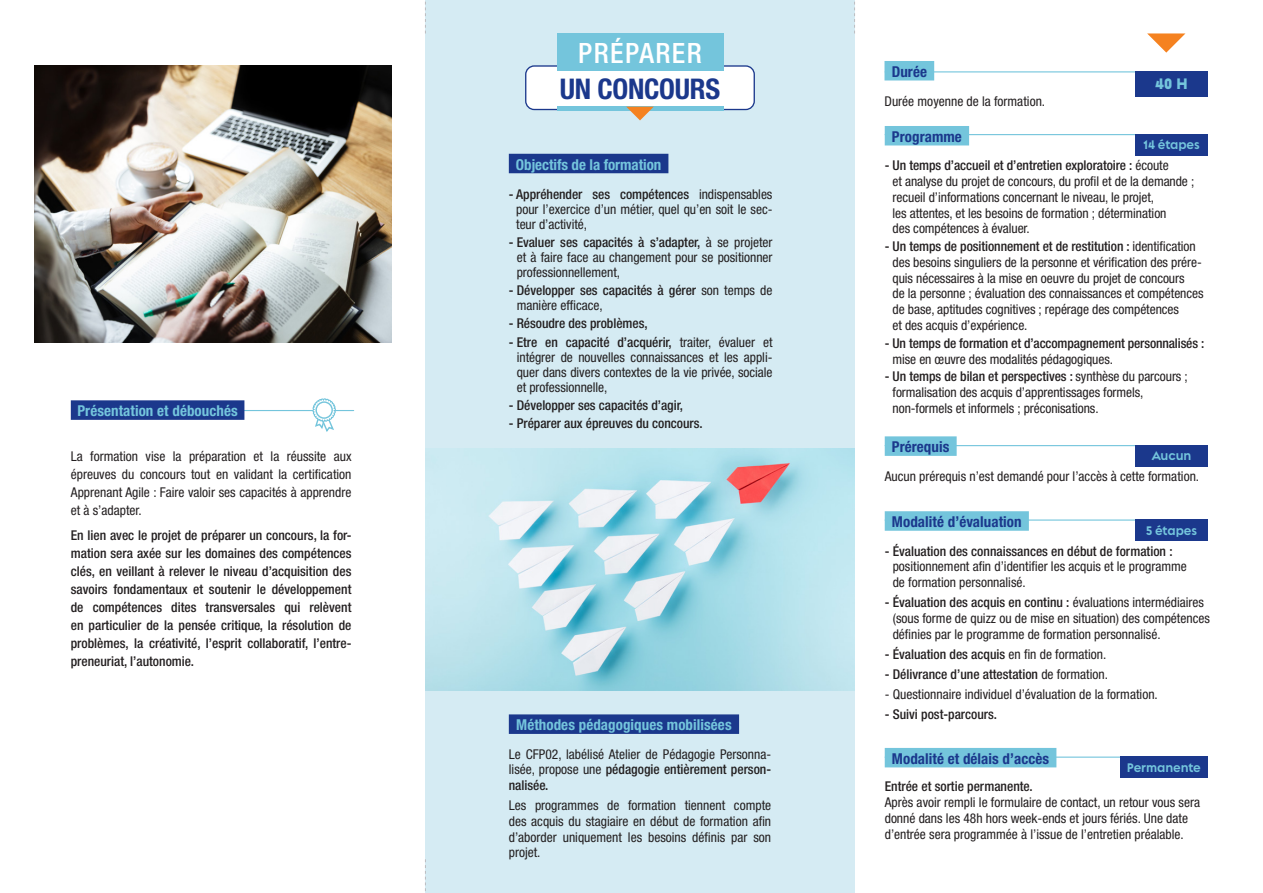
<style>
.page{position:relative;width:1263px;height:893px;background:#fff}
.page>*{position:absolute;margin:0;border:0;box-sizing:border-box;transform-origin:0 0}
.t1{font:700 condensed 28.5px "Helvetica Neue";letter-spacing:-.01em;color:#1b388c}
.t2{font:500 condensed 28.05px "Helvetica Neue";letter-spacing:.05em;color:#fff}
.t3{font:800 16.5px "Regulator Nova";color:#74c5dc;scale:.9 1}
.t4{font:700 condensed 15px "Helvetica Neue";letter-spacing:.005em;color:#74c5dc}
.t5{font:700 condensed 15px "Helvetica Neue";letter-spacing:.005em;color:#1b388c}
.t6{font:condensed 13.5px/15.8px "Helvetica Neue";letter-spacing:-.005em;color:#231f20;text-align:justify}
.t7{font:500 condensed 13.5px/18px "Helvetica Neue";letter-spacing:-.005em;color:#231f20}
.t8{font:700 13.5px "Regulator Nova";letter-spacing:-.01em;color:#74c5dc;scale:.9 1}
.s1{font-weight:500}
.s2{font-weight:400}
</style>
<div class="page">
<div style="left:426px;top:0;width:429px;height:893px;background:#d5ebf3"></div>
<img style="left:34px;top:65px;width:357px;height:278px">
<img style="left:425px;top:449px;width:430px;height:242px">
<hr style="left:73px;top:410px;width:281px;height:1px;background:#74c5dc">
<div style="left:71px;top:400px;width:173px;height:20px;background:#1b388c"></div>
<hr style="left:885px;top:71px;width:322px;height:1px;background:#74c5dc">
<div style="left:884px;top:61px;width:50px;height:19px;background:#74c5dc"></div>
<div style="left:1135px;top:71px;width:73px;height:26px;background:#1b388c"></div>
<hr style="left:885px;top:134px;width:322px;height:1px;background:#74c5dc">
<div style="left:885px;top:126px;width:84px;height:19px;background:#74c5dc"></div>
<div style="left:1135px;top:134px;width:73px;height:21px;background:#1b388c"></div>
<hr style="left:885px;top:445px;width:322px;height:1px;background:#74c5dc">
<div style="left:885px;top:436px;width:72px;height:20px;background:#74c5dc"></div>
<div style="left:1135px;top:445px;width:73px;height:21px;background:#1b388c"></div>
<hr style="left:885px;top:519px;width:322px;height:2px;background:#74c5dc">
<div style="left:885px;top:511px;width:144px;height:20px;background:#74c5dc"></div>
<div style="left:1135px;top:519px;width:73px;height:22px;background:#1b388c"></div>
<hr style="left:885px;top:757px;width:322px;height:1px;background:#74c5dc">
<div style="left:885px;top:748px;width:171px;height:19px;background:#74c5dc"></div>
<div style="left:1120px;top:756px;width:88px;height:22px;background:#1b388c"></div>
<svg style="left:312px;top:398px;width:24px;height:34px"></svg>
<svg style="left:316px;top:402px;width:16px;height:16px"></svg>
<div style="left:315px;top:401px;width:18px;height:18px;border:1px solid #74c5dc;border-radius:50%"></div>
<div style="left:526px;top:66px;width:228px;height:44px;background:#fff;border-radius:9px"></div>
<div style="left:525px;top:65px;width:230px;height:45px;border:1px solid #1b388c;border-radius:9px"></div>
<div style="left:557px;top:33px;width:166px;height:38px;background:#74c5dc"></div>
<hr style="left:557px;top:107px;width:166px;height:4px;background:#74c5dc">
<svg style="left:626px;top:107px;width:28px;height:13px"></svg>
<div style="left:509px;top:154px;width:159px;height:19px;background:#1b388c"></div>
<div style="left:509px;top:714px;width:230px;height:20px;background:#1b388c"></div>
<svg style="left:1147px;top:33px;width:38px;height:20px"></svg>
<svg style="left:854px;top:1px;width:1px;height:32px"></svg>
<svg style="left:425px;top:859px;width:1px;height:34px"></svg>
<svg style="left:425px;top:0;width:1px;height:33px"></svg>
<p class="t4" style="left:77px;top:402px;width:162px">Présentation et débouchés</p>
<p class="t6" style="left:71px;top:447px;width:282px;line-height:18px">La formation vise la préparation et la réussite aux épreuves du concours tout en validant la certification Apprenant Agile : Faire valoir ses capacités à apprendre et à s’adapter.</p>
<p class="t7" style="left:71px;top:526px;width:282px;text-align:justify">En lien avec le projet de préparer un concours, la for&shy;mation sera axée sur les domaines des compétences clés, en veillant à relever le niveau d’acquisition des savoirs fondamentaux et soutenir le développement de compétences dites transversales qui relèvent en particulier de la pensée critique, la résolution de problèmes, la créativité, l’esprit collaboratif, l’entre&shy;preneuriat, l’autonomie.</p>
<p class="t2" style="left:578px;top:37px;width:125px">PRÉPARER</p>
<p class="t1" style="left:560px;top:72px;width:162px">UN CONCOURS</p>
<p class="t4" style="left:516px;top:155px;width:147px">Objectifs de la formation</p>
<p class="t6" style="left:516px;top:186px;width:258px;line-height:15px;text-indent:-7px"><span class="s1">- Appréhender ses compétences</span> indispensables pour l’exercice d’un métier, quel qu’en soit le sec&shy;teur d’activité,</p>
<p class="t6" style="left:517px;top:235px;width:257px;line-height:15px;text-indent:-8px"><span class="s1">- Evaluer ses capacités à s’adapter,</span> à se projeter et à faire face au changement pour se positionner professionnellement,</p>
<p class="t7" style="left:517px;top:283px;width:257px;line-height:15px;text-indent:-8px">- Développer ses capacités à gérer <span class="s2">son temps de manière efficace,</span></p>
<p class="t7" style="left:509px;top:314px;width:140px">- Résoudre des problèmes,</p>
<p class="t6" style="left:517px;top:334px;width:257px;line-height:15px;text-indent:-8px"><span class="s1">- Etre en capacité d’acquérir,</span> traiter, évaluer et intégrer de nouvelles connaissances et les appli&shy;quer dans divers contextes de la vie privée, sociale et professionnelle,</p>
<p class="t7" style="left:509px;top:396px;width:176px">- Développer ses capacités d’agir,</p>
<p class="t7" style="left:509px;top:414px;width:195px">- Préparer aux épreuves du concours.</p>
<p class="t4" style="left:516px;top:716px;width:217px">Méthodes pédagogiques mobilisées</p>
<p class="t6" style="left:509px;top:746px;width:264px">Le CFP02, labélisé Atelier de Pédagogie Personna&shy;lisée, propose une <span class="s1">pédagogie entièrement person&shy;nalisée.</span></p>
<p class="t6" style="left:509px;top:797px;width:264px">Les programmes de formation tiennent compte des acquis du stagiaire en début de formation afin d’aborder uniquement les besoins définis par son projet.</p>
<p class="t5" style="left:892px;top:62px;width:37px">Durée</p>
<p class="t6" style="left:884px;top:93px;width:162px">Durée moyenne de la formation.</p>
<p class="t3" style="left:1155px;top:74px;width:38px">40 H</p>
<p class="t5" style="left:892px;top:127px;width:71px">Programme</p>
<p class="t6" style="left:892px;top:158px;width:303px;text-align:left;text-indent:-8px"><span class="s1">- Un temps d’accueil et d’entretien exploratoire :</span> écoute<br>et analyse du projet de concours, du profil et de la demande ; recueil d’informations concernant le niveau, le projet,<br>les attentes, et les besoins de formation ; détermination<br>des compétences à évaluer.</p>
<p class="t6" style="left:892px;top:238px;width:312px;text-align:left;text-indent:-8px"><span class="s1">- Un temps de positionnement et de restitution :</span> identification des besoins singuliers de la personne et vérification des prére&shy;quis nécessaires à la mise en oeuvre du projet de concours<br>de la personne ; évaluation des connaissances et compétences de base, aptitudes cognitives ; repérage des compétences<br>et des acquis d’expérience.</p>
<p class="t7" style="left:892px;top:335px;width:313px;line-height:15.8px;text-indent:-8px">- Un temps de formation et d’accompagnement personnalisés : <span class="s2">mise en œuvre des modalités pédagogiques.</span></p>
<p class="t6" style="left:892px;top:369px;width:297px;text-align:left;text-indent:-8px"><span class="s1">- Un temps de bilan et perspectives :</span> synthèse du parcours ; formalisation des acquis d’apprentissages formels, non-formels et informels ; préconisations.</p>
<p class="t8" style="left:1143px;top:137px;width:64px">14 étapes</p>
<p class="t5" style="left:892px;top:438px;width:59px">Prérequis</p>
<p class="t6" style="left:885px;top:469px;width:316px">Aucun prérequis n’est demandé pour l’accès à cette formation.</p>
<p class="t8" style="left:1152px;top:448px;width:46px">Aucun</p>
<p class="t5" style="left:892px;top:513px;width:131px">Modalité d’évaluation</p>
<p class="t6" style="left:893px;top:543px;width:296px;text-align:left;text-indent:-8px"><span class="s1">- Évaluation des connaissances en début de formation : </span>positionnement afin d’identifier les acquis et le programme de formation personnalisé.</p>
<p class="t6" style="left:893px;top:594px;width:319px;text-align:left;text-indent:-8px"><span class="s1">- Évaluation des acquis en continu :</span> évaluations intermédiaires (sous forme de quizz ou de mise en situation) des compétences définies par le programme de formation personnalisé.</p>
<p class="t7" style="left:885px;top:645px;width:223px">- Évaluation des acquis <span class="s2">en fin de formation.</span></p>
<p class="t7" style="left:885px;top:665px;width:225px">- Délivrance d’une attestation <span class="s2">de formation.</span></p>
<p class="t6" style="left:885px;top:686px;width:275px">- Questionnaire individuel d’évaluation de la formation.</p>
<p class="t7" style="left:885px;top:705px;width:114px">- Suivi post-parcours.</p>
<p class="t8" style="left:1146px;top:522px;width:58px">5 étapes</p>
<p class="t5" style="left:892px;top:749px;width:159px">Modalité et délais d’accès</p>
<p class="t7" style="left:885px;top:777px;width:149px">Entrée et sortie permanente.</p>
<p class="t6" style="left:885px;top:794px;width:317px;text-align:left">Après avoir rempli le formulaire de contact, un retour vous sera donné dans les 48h hors week-ends et jours fériés. Une date d’entrée sera programmée à l’issue de l’entretien préalable.</p>
<p class="t8" style="left:1127px;top:759px;width:84px">Permanente</p>
</div>
